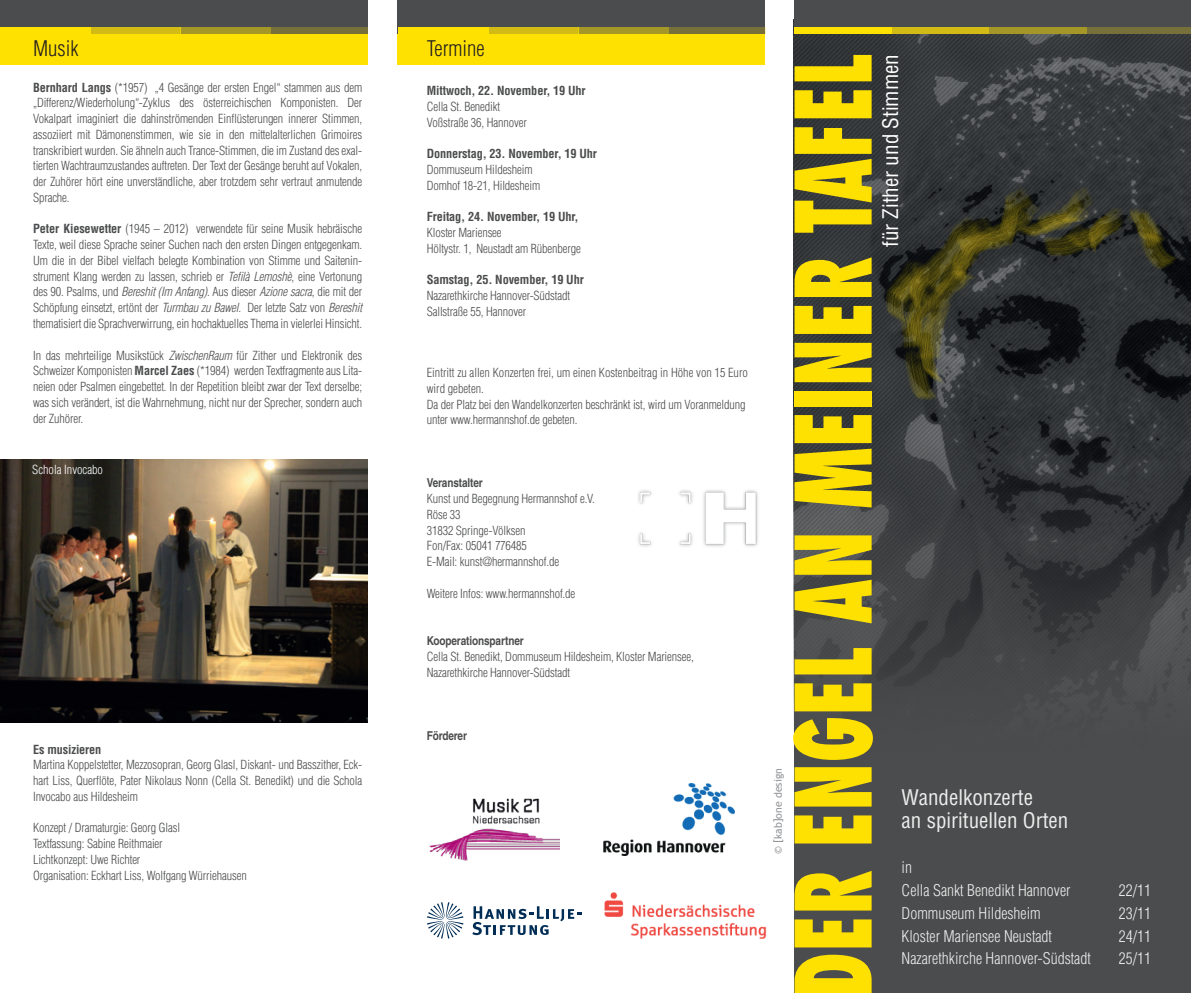
<style>
.page{position:relative;width:1191px;height:993px;background:#fff}
.page>*{position:absolute;margin:0;border:0;box-sizing:border-box;transform-origin:0 0}
.t1{font:800 condensed 102.2px "Futura LT";color:#ffe101;scale:.72 1}
.t2{font:condensed 21px/22.8px "Helvetica LT";color:#fff}
.t3{font:300 condensed 21px "Helvetica LT";color:#231f20}
.t4{font:300 condensed 15.75px/22.8px "Helvetica LT";color:#fff}
.t5{font:300 condensed 12.25px/15.8px "Helvetica LT";letter-spacing:-.01em;color:#4b4c4d}
.t6{font:700 condensed 12.25px "Helvetica LT";letter-spacing:-.01em;color:#4b4c4d}
.t7{font:700 condensed 12.25px "Helvetica LT";letter-spacing:-.01em;color:#4b4c4d}
.t8{font:300 condensed 12.25px "Helvetica LT";color:#fff}
.t9{font:10.5px "Trebuchet MS";color:#919396}
.s1{font-weight:700}
.s2{font-style:italic}
</style>
<div class="page">
<div style="left:794px;top:0;width:397px;height:992px;background:#4b4c4d"></div>
<img style="left:794px;top:33px;width:397px;height:654px">
<svg style="left:472px;top:906px;width:109px;height:28px"></svg>
<svg style="left:427px;top:902px;width:36px;height:36px"></svg>
<div style="left:0;top:33px;width:367px;height:32px;background:#ffe101"></div>
<div style="left:398px;top:33px;width:367px;height:32px;background:#ffe101"></div>
<img style="left:604px;top:783px;width:130px;height:72px">
<img style="left:604px;top:892px;width:163px;height:47px">
<img style="left:429px;top:798px;width:131px;height:63px">
<img style="left:638px;top:490px;width:120px;height:57px">
<div style="left:398px;top:0;width:367px;height:33px;background:#4b4c4d"></div>
<div style="left:0;top:0;width:367px;height:33px;background:#4b4c4d"></div>
<div style="left:398px;top:27px;width:90px;height:6px;background:#ffe101"></div>
<div style="left:794px;top:27px;width:97px;height:6px;background:#ffe101"></div>
<div style="left:0;top:27px;width:90px;height:6px;background:#ffe101"></div>
<div style="left:488px;top:27px;width:90px;height:6px;background:#d1bb14"></div>
<div style="left:891px;top:27px;width:98px;height:6px;background:#d1bb14"></div>
<div style="left:90px;top:27px;width:91px;height:6px;background:#d1bb14"></div>
<div style="left:578px;top:27px;width:91px;height:6px;background:#a49627"></div>
<div style="left:989px;top:27px;width:98px;height:6px;background:#a49627"></div>
<div style="left:181px;top:27px;width:90px;height:6px;background:#a49627"></div>
<div style="left:669px;top:27px;width:96px;height:6px;background:#77703a"></div>
<div style="left:1087px;top:27px;width:104px;height:6px;background:#77703a"></div>
<div style="left:271px;top:27px;width:96px;height:6px;background:#77703a"></div>
<img style="left:0;top:459px;width:367px;height:263px">
<h2 class="t3" style="left:33px;top:36px;width:47px">Musik</h2>
<p class="t5" style="left:33px;top:79px;width:331px;text-align:justify"><span class="s1">Bernhard Langs</span> (*1957) „4 Gesänge der ersten Engel“ stammen aus dem „Differenz/Wiederholung“-Zyklus des österreichischen Komponisten. Der Vokalpart imaginiert die dahinströmenden Einflüsterungen innerer Stimmen, assoziiert mit Dämonenstimmen, wie sie in den mittelalterlichen Grimoires transkribiert wurden. Sie ähneln auch Trance-Stimmen, die im Zustand des exal&shy;tierten Wachtraumzustandes auftreten. Der Text der Gesänge beruht auf Vokalen, der Zuhörer hört eine unverständliche, aber trotzdem sehr vertraut anmutende Sprache.</p>
<p class="t5" style="left:33px;top:221px;width:331px;text-align:justify"><span class="s1">Peter Kiesewetter</span> (1945 – 2012) verwendete für seine Musik hebräische Texte, weil diese Sprache seiner Suchen nach den ersten Dingen entgegenkam.<br>Um die in der Bibel vielfach belegte Kombination von Stimme und Saitenin&shy;strument Klang werden zu lassen, schrieb er <span class="s2">Tefilà Lemoshè</span>, eine Vertonung des 90. Psalms, und <span class="s2">Bereshit (Im Anfang)</span>. Aus dieser <span class="s2">Azione sacra</span>, die mit der Schöpfung einsetzt, ertönt der <span class="s2">Turmbau zu Bawel</span>. Der letzte Satz von <span class="s2">Bereshit </span>thematisiert die Sprachverwirrung, ein hochaktuelles Thema in vielerlei Hinsicht.</p>
<p class="t5" style="left:33px;top:347px;width:331px;text-align:justify">In das mehrteilige Musikstück <span class="s2">ZwischenRaum</span> für Zither und Elektronik des Schweizer Komponisten <span class="s1">Marcel Zaes</span> (*1984) werden Textfragmente aus Lita&shy;neien oder Psalmen eingebettet. In der Repetition bleibt zwar der Text derselbe; was sich verändert, ist die Wahrnehmung, nicht nur der Sprecher, sondern auch der Zuhörer.</p>
<p class="t8" style="left:32px;top:462px;width:72px">Schola Invocabo</p>
<p class="t6" style="left:33px;top:741px;width:70px">Es musizieren</p>
<p class="t5" style="left:33px;top:756px;width:331px;text-align:justify">Martina Koppelstetter, Mezzosopran, Georg Glasl, Diskant- und Basszither, Eck&shy;hart Liss, Querflöte, Pater Nikolaus Nonn (Cella St. Benedikt) und die Schola Invocabo aus Hildesheim</p>
<p class="t5" style="left:33px;top:819px;width:215px">Konzept / Dramaturgie: Georg Glasl<br>Textfassung: Sabine Reithmaier<br>Lichtkonzept: Uwe Richter<br>Organisation: Eckhart Liss, Wolfgang Würriehausen</p>
<h2 class="t3" style="left:427px;top:36px;width:59px">Termine</h2>
<p class="t6" style="left:427px;top:83px;width:160px">Mittwoch, 22. November, 19 Uhr</p>
<p class="t5" style="left:427px;top:98px;width:101px">Cella St. Benedikt<br>Voßstraße 36, Hannover</p>
<p class="t6" style="left:427px;top:146px;width:172px">Donnerstag, 23. November, 19 Uhr</p>
<p class="t5" style="left:427px;top:161px;width:115px">Dommuseum Hildesheim<br>Domhof 18-21, Hildesheim</p>
<p class="t6" style="left:427px;top:209px;width:153px">Freitag, 24. November, 19 Uhr,</p>
<p class="t5" style="left:427px;top:224px;width:156px">Kloster Mariensee<br>Höltystr. 1, Neustadt am Rübenberge</p>
<p class="t6" style="left:427px;top:272px;width:158px">Samstag, 25. November, 19 Uhr</p>
<p class="t5" style="left:427px;top:287px;width:145px">Nazarethkirche Hannover-Südstadt<br>Sallstraße 55, Hannover</p>
<p class="t5" style="left:427px;top:364px;width:323px">Eintritt zu allen Konzerten frei, um einen Kostenbeitrag in Höhe von 15 Euro wird gebeten.<br>Da der Platz bei den Wandelkonzerten beschränkt ist, wird um Voranmeldung unter www.hermannshof.de gebeten.</p>
<p class="t7" style="left:427px;top:475px;width:58px">Veranstalter</p>
<p class="t5" style="left:427px;top:490px;width:170px">Kunst und Begegnung Hermannshof e.V.<br>Röse 33<br>31832 Springe-Völksen<br>Fon/Fax: 05041 776485<br>E-Mail: kunst@hermannshof.de</p>
<p class="t5" style="left:427px;top:585px;width:150px">Weitere Infos: www.hermannshof.de</p>
<p class="t7" style="left:427px;top:633px;width:98px">Kooperationspartner</p>
<p class="t5" style="left:427px;top:648px;width:268px">Cella St. Benedikt, Dommuseum Hildesheim, Kloster Mariensee,<br>Nazarethkirche Hannover-Südstadt</p>
<p class="t7" style="left:427px;top:727px;width:42px">Förderer</p>
<p class="t9" style="left:771px;top:853px;width:87px;rotate:-90deg">© [kab]one design</p>
<h1 class="t1" style="left:769px;top:997px;width:1312px;rotate:-90deg">DER ENGEL AN MEINER TAFEL</h1>
<h2 class="t2" style="left:879px;top:247px;width:195px;rotate:-90deg">für Zither und Stimmen</h2>
<h2 class="t2" style="left:901px;top:785px;width:168px">Wandelkonzerte<br>an spirituellen Orten</h2>
<p class="t4" style="left:901px;top:855px;width:170px">in<br>Cella Sankt Benedikt Hannover</p>
<p class="t4" style="left:1118px;top:878px;width:34px">22/11</p>
<p class="t4" style="left:901px;top:901px;width:141px">Dommuseum Hildesheim</p>
<p class="t4" style="left:1118px;top:901px;width:34px">23/11</p>
<p class="t4" style="left:901px;top:924px;width:152px">Kloster Mariensee Neustadt</p>
<p class="t4" style="left:1118px;top:924px;width:34px">24/11</p>
<p class="t4" style="left:901px;top:946px;width:191px">Nazarethkirche Hannover-Südstadt</p>
<p class="t4" style="left:1118px;top:946px;width:34px">25/11</p>
</div>
